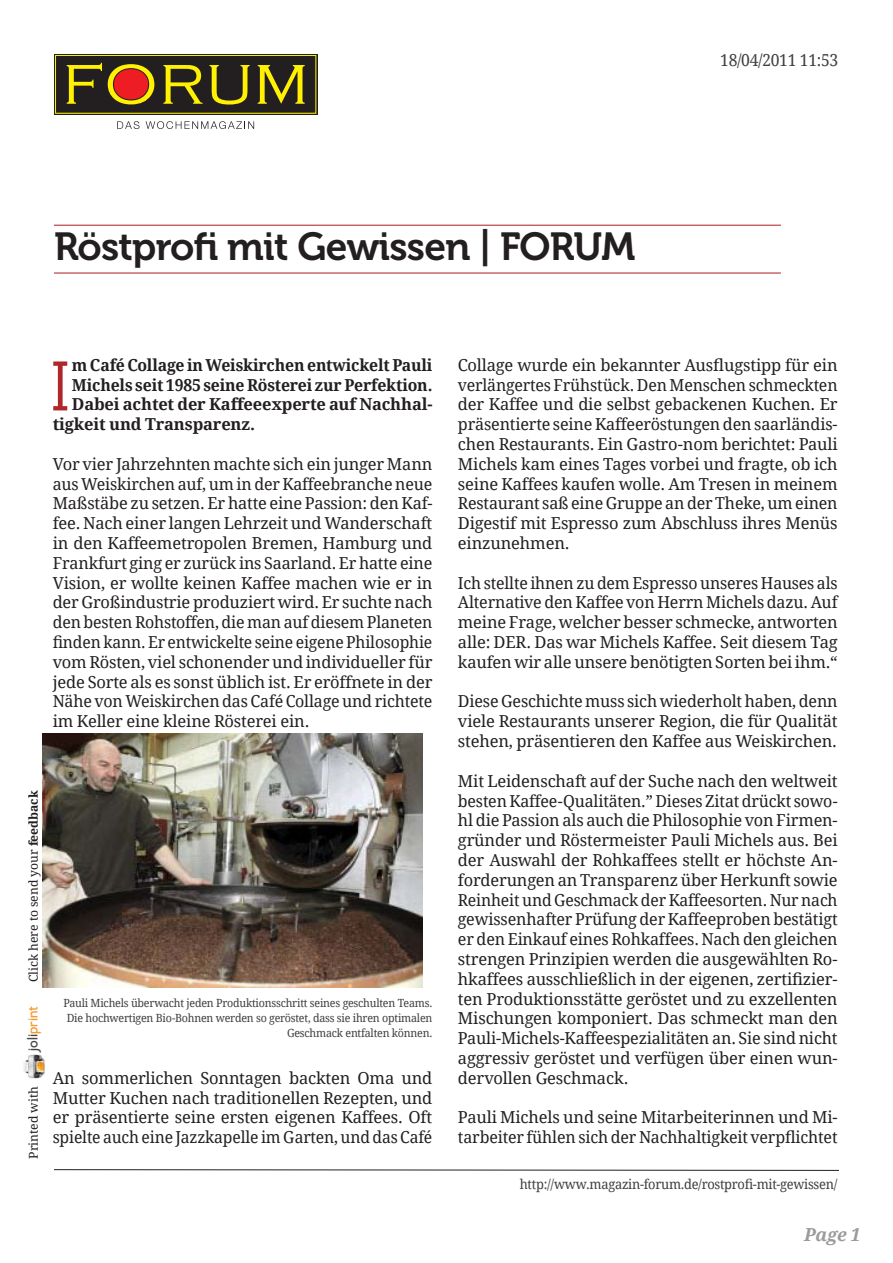
<style>
.page{position:relative;width:893px;height:1263px;background:#fff}
.page>*{position:absolute;margin:0;border:0;box-sizing:border-box;transform-origin:0 0}
.t1{font:69.6px "Museo 300";color:#b0272a}
.t2{font:39px "Museo 700";letter-spacing:-.02em;color:#231f20}
.t3{font:italic 700 18px "Droid Serif";color:#9d9a9b}
.t4{font:16.5px/19.8px "Droid Serif";letter-spacing:-.01em;color:#231f20;text-align:justify}
.t5{font:16.5px/19.8px "Droid Serif";letter-spacing:-.01em;color:#231f20;text-align:justify;scale:.96 1}
.t6{font:700 16.5px "Droid Serif";letter-spacing:-.01em;color:#231f20;scale:.96 1}
.t7{font:700 16.5px "Droid Serif";letter-spacing:-.01em;color:#231f20}
.t8{font:16.5px "Droid Serif";letter-spacing:-.02em;color:#3c3e40;scale:.95 1}
.t9{font:700 13.65px "Candela";color:#f49c30}
.t10{font:13.5px "Droid Serif";letter-spacing:-.02em;color:#3c3e40;scale:.95 1}
.t11{font:12.15px "Droid Serif";color:#231f20}
.t12{font:11.25px/15px "Droid Serif";letter-spacing:-.02em;color:#3c3e40;text-align:right;scale:.95 1}
.s1{font-weight:700}
.s2{color:#464943}
</style>
<div class="page">
<img style="left:23px;top:1054px;width:22px;height:25px">
<div style="left:54px;top:54px;width:263px;height:61px;background:#231f20"></div>
<svg style="left:55px;top:55px;width:261px;height:59px"></svg>
<svg style="left:117px;top:121px;width:23px;height:8px"></svg>
<svg style="left:146px;top:121px;width:108px;height:8px"></svg>
<hr style="left:54px;top:225px;width:727px;height:1px;background:#b0272a">
<hr style="left:54px;top:272px;width:727px;height:2px;background:#b0272a">
<img style="left:43px;top:734px;width:380px;height:254px">
<svg style="left:54px;top:1169px;width:785px;height:2px;background:#908e8e"></svg>
<p class="t8" style="left:720px;top:50px;width:126px">18/04/2011 11:53</p>
<h2 class="t2" style="left:54px;top:225px;width:583px">Röstprofi mit Gewissen | FORUM</h2>
<h1 class="t1" style="left:50px;top:349px;width:22px">I</h1>
<p class="t6" style="left:72px;top:355px;width:377px">m Café Collage in Weiskirchen entwickelt Pauli</p>
<p class="t6" style="left:72px;top:374px;width:377px">Michels seit 1985 seine Rösterei zur Perfektion.</p>
<p class="t7" style="left:72px;top:394px;width:362px">Dabei achtet der Kaffeeexperte auf Nachhal-</p>
<p class="t7" style="left:53px;top:414px;width:204px">tigkeit und Transparenz.</p>
<p class="t4" style="left:53px;top:454px;width:381px">Vor vier Jahrzehnten machte sich ein junger Mann aus Weiskirchen auf, um in der Kaffeebranche neue Maßstäbe zu setzen. Er hatte eine Passion: den Kaf&shy;fee. Nach einer langen Lehrzeit und Wanderschaft in den Kaffeemetropolen Bremen, Hamburg und Frankfurt ging er zurück ins Saarland. Er hatte eine Vision, er wollte keinen Kaffee machen wie er in der Großindustrie produziert wird. Er suchte nach den besten Rohstoffen, die man auf diesem Planeten finden kann. Er entwickelte seine eigene Philosophie vom Rösten, viel schonender und individueller für jede Sorte als es sonst üblich ist. Er eröffnete in der Nähe von Weiskirchen das Café Collage und richtete im Keller eine kleine Rösterei ein.</p>
<p class="t11" style="left:26px;top:982px;width:193px;rotate:-90deg">Click here to send your <span class="s1">feedback</span></p>
<p class="t9" style="left:24px;top:1051px;width:46px;rotate:-90deg"><span class="s2">joli</span>print</p>
<p class="t11" style="left:26px;top:1159px;width:74px;rotate:-90deg">Printed with</p>
<p class="t12" style="left:63px;top:995px;width:390px">Pauli Michels überwacht jeden Produktionsschritt seines geschulten Teams.<br>Die hochwertigen Bio-Bohnen werden so geröstet, dass sie ihren optimalen<br>Geschmack entfalten können.</p>
<p class="t4" style="left:53px;top:1068px;width:381px">An sommerlichen Sonntagen backten Oma und Mutter Kuchen nach traditionellen Rezepten, und er präsentierte seine ersten eigenen Kaffees. Oft spielte auch eine Jazzkapelle im Garten, und das Café</p>
<p class="t4" style="left:458px;top:355px;width:381px">Collage wurde ein bekannter Ausflugstipp für ein verlängertes Frühstück. Den Menschen schmeckten der Kaffee und die selbst gebackenen Kuchen. Er präsentierte seine Kaffeeröstungen den saarländis&shy;chen Restaurants. Ein Gastro-nom berichtet: Pauli Michels kam eines Tages vorbei und fragte, ob ich seine Kaffees kaufen wolle. Am Tresen in meinem Restaurant saß eine Gruppe an der Theke, um einen Digestif mit Espresso zum Abschluss ihres Menüs einzunehmen.</p>
<p class="t5" style="left:458px;top:573px;width:397px">Ich stellte ihnen zu dem Espresso unseres Hauses als Alternative den Kaffee von Herrn Michels dazu. Auf meine Frage, welcher besser schmecke, antworten alle: DER. Das war Michels Kaffee. Seit diesem Tag kaufen wir alle unsere benötigten Sorten bei ihm.“</p>
<p class="t4" style="left:458px;top:692px;width:381px">Diese Geschichte muss sich wiederholt haben, denn viele Restaurants unserer Region, die für Qualität stehen, präsentieren den Kaffee aus Weiskirchen.</p>
<p class="t4" style="left:458px;top:771px;width:381px">Mit Leidenschaft auf der Suche nach den weltweit besten Kaffee-Qualitäten.” Dieses Zitat drückt sowo&shy;hl die Passion als auch die Philosophie von Firmen&shy;gründer und Röstermeister Pauli Michels aus. Bei der Auswahl der Rohkaffees stellt er höchste An&shy;forderungen an Transparenz über Herkunft sowie Reinheit und Geschmack der Kaffeesorten. Nur nach gewissenhafter Prüfung der Kaffeeproben bestätigt er den Einkauf eines Rohkaffees. Nach den gleichen strengen Prinzipien werden die ausgewählten Ro&shy;hkaffees ausschließlich in der eigenen, zertifizier&shy;ten Produktionsstätte geröstet und zu exzellenten Mischungen komponiert. Das schmeckt man den Pauli-Michels-Kaffeespezialitäten an. Sie sind nicht aggressiv geröstet und verfügen über einen wun&shy;dervollen Geschmack.</p>
<p class="t4" style="left:458px;top:1108px;width:381px">Pauli Michels und seine Mitarbeiterinnen und Mi&shy;tarbeiter fühlen sich der Nachhaltigkeit verpflichtet</p>
<p class="t10" style="left:520px;top:1175px;width:336px">http://www.magazin-forum.de/rostprofi-mit-gewissen/</p>
<p class="t3" style="left:804px;top:1223px;width:58px">Page 1</p>
</div>
